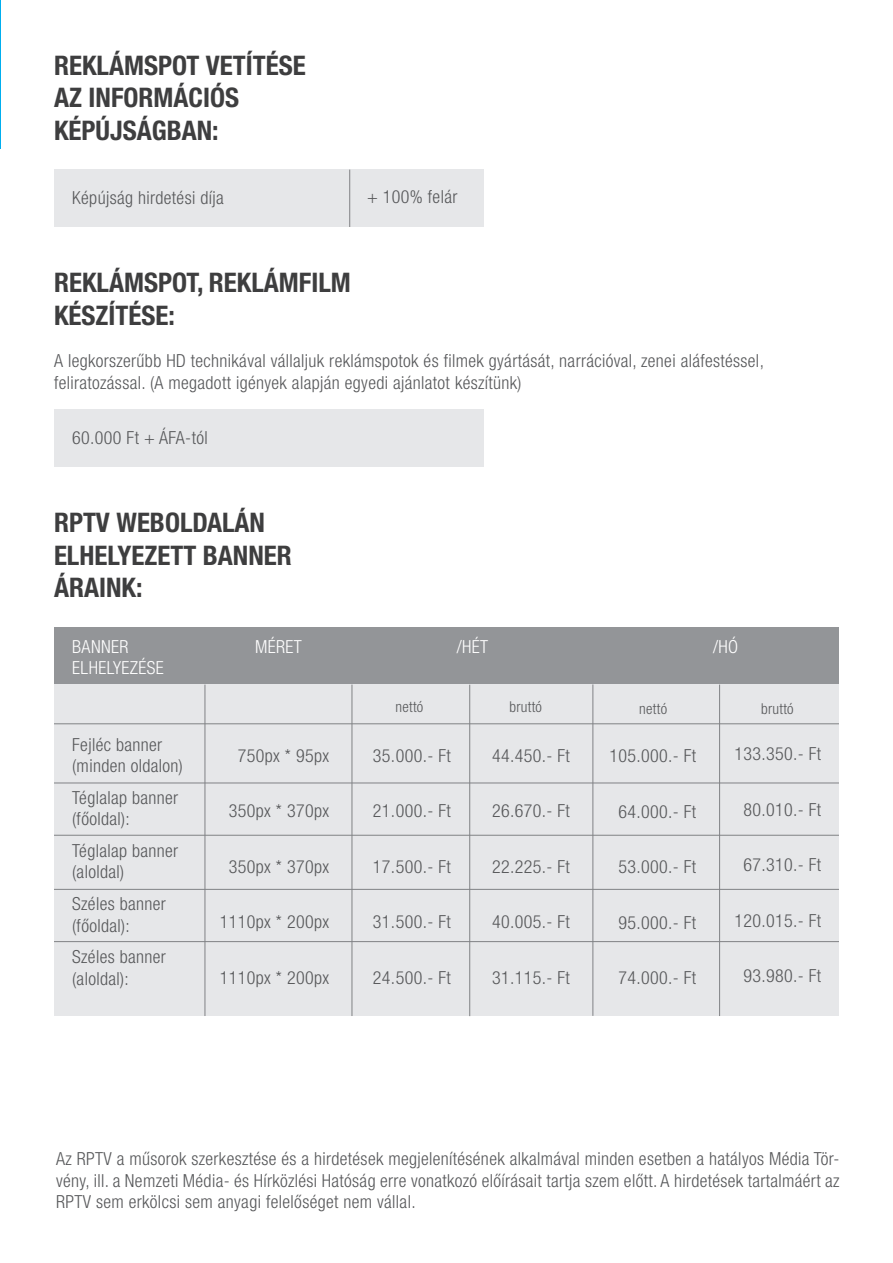
<style>
.page{position:relative;width:893px;height:1263px;background:#fff}
.page>*{position:absolute;margin:0;border:0;box-sizing:border-box;transform-origin:0 0}
.t1{font:700 condensed 27px/32.4px "Helvetica Neue LT Pro";color:#3e3e3f}
.t2{font:300 condensed 18px/21.6px "Helvetica Neue LT Pro";letter-spacing:.02em;color:#57585a}
.t3{font:300 condensed 18px "Helvetica Neue LT Pro";letter-spacing:.02em;color:#fff}
.t4{font:300 condensed 15px "Helvetica Neue LT Pro";letter-spacing:.02em;color:#57585a}
</style>
<div class="page">
<hr style="left:0;top:0;width:1px;height:149px;background:#00aeef">
<div style="left:54px;top:170px;width:429px;height:57px;background:#e6e7e9"></div>
<hr style="left:349px;top:170px;width:1px;height:57px;background:#808285">
<div style="left:54px;top:410px;width:429px;height:57px;background:#e6e7e9"></div>
<div style="left:54px;top:627px;width:785px;height:57px;background:#939598"></div>
<div style="left:54px;top:684px;width:785px;height:332px;background:#e6e7e9"></div>
<hr style="left:54px;top:723px;width:785px;height:1px;background:#808285">
<hr style="left:54px;top:783px;width:785px;height:1px;background:#808285">
<hr style="left:54px;top:835px;width:785px;height:1px;background:#808285">
<hr style="left:469px;top:685px;width:1px;height:331px;background:#808285">
<hr style="left:54px;top:889px;width:785px;height:1px;background:#808285">
<hr style="left:54px;top:941px;width:785px;height:1px;background:#808285">
<hr style="left:205px;top:684px;width:1px;height:332px;background:#808285">
<hr style="left:352px;top:684px;width:1px;height:332px;background:#808285">
<hr style="left:719px;top:684px;width:1px;height:332px;background:#808285">
<hr style="left:593px;top:684px;width:1px;height:332px;background:#808285">
<p class="t1" style="left:54px;top:49px;width:253px">REKLÁMSPOT VETÍTÉSE<br>AZ INFORMÁCIÓS<br>KÉPÚJSÁGBAN:</p>
<p class="t2" style="left:72px;top:186px;width:153px">Képújság hirdetési díja</p>
<p class="t2" style="left:367px;top:186px;width:92px">+ 100% felár</p>
<p class="t1" style="left:54px;top:266px;width:298px">REKLÁMSPOT, REKLÁMFILM<br>KÉSZÍTÉSE:</p>
<p class="t2" style="left:54px;top:350px;width:711px">A legkorszerűbb HD technikával vállaljuk reklámspotok és filmek gyártását, narrációval, zenei aláfestéssel,</p>
<p class="t2" style="left:54px;top:372px;width:469px">feliratozással. (A megadott igények alapján egyedi ajánlatot készítünk)</p>
<p class="t2" style="left:72px;top:426px;width:137px">60.000 Ft + ÁFA-tól</p>
<p class="t1" style="left:54px;top:506px;width:239px">RPTV WEBOLDALÁN<br>ELHELYEZETT BANNER<br>ÁRAINK:</p>
<p class="t3" style="left:72px;top:636px;width:58px">BANNER</p>
<p class="t3" style="left:255px;top:636px;width:48px">MÉRET</p>
<p class="t3" style="left:457px;top:636px;width:33px">/HÉT</p>
<p class="t3" style="left:713px;top:636px;width:27px">/HÓ</p>
<p class="t3" style="left:72px;top:657px;width:93px">ELHELYEZÉSE</p>
<p class="t4" style="left:395px;top:698px;width:29px">nettó</p>
<p class="t4" style="left:509px;top:698px;width:34px">bruttó</p>
<p class="t2" style="left:72px;top:733px;width:112px">Fejléc banner (minden oldalon)</p>
<p class="t2" style="left:72px;top:786px;width:108px">Téglalap banner (főoldal):</p>
<p class="t2" style="left:72px;top:839px;width:108px">Téglalap banner (aloldal)</p>
<p class="t2" style="left:72px;top:893px;width:95px">Széles banner (főoldal):</p>
<p class="t2" style="left:72px;top:946px;width:95px">Széles banner</p>
<p class="t2" style="left:72px;top:967px;width:58px">(aloldal):</p>
<p class="t4" style="left:639px;top:700px;width:29px">nettó</p>
<p class="t4" style="left:761px;top:700px;width:34px">bruttó</p>
<p class="t2" style="left:609px;top:745px;width:88px">105.000.- Ft</p>
<p class="t2" style="left:734px;top:743px;width:88px">133.350.- Ft</p>
<p class="t2" style="left:373px;top:744px;width:79px">35.000.- Ft</p>
<p class="t2" style="left:238px;top:744px;width:93px">750px * 95px</p>
<p class="t2" style="left:229px;top:800px;width:102px">350px * 370px</p>
<p class="t2" style="left:229px;top:855px;width:102px">350px * 370px</p>
<p class="t2" style="left:220px;top:911px;width:111px">1110px * 200px</p>
<p class="t2" style="left:220px;top:966px;width:111px">1110px * 200px</p>
<p class="t2" style="left:492px;top:744px;width:79px">44.450.- Ft</p>
<p class="t2" style="left:743px;top:798px;width:79px">80.010.- Ft</p>
<p class="t2" style="left:373px;top:800px;width:79px">21.000.- Ft</p>
<p class="t2" style="left:492px;top:800px;width:79px">26.670.- Ft</p>
<p class="t2" style="left:618px;top:800px;width:79px">64.000.- Ft</p>
<p class="t2" style="left:743px;top:854px;width:79px">67.310.- Ft</p>
<p class="t2" style="left:373px;top:855px;width:79px">17.500.- Ft</p>
<p class="t2" style="left:492px;top:855px;width:79px">22.225.- Ft</p>
<p class="t2" style="left:618px;top:856px;width:79px">53.000.- Ft</p>
<p class="t2" style="left:734px;top:909px;width:88px">120.015.- Ft</p>
<p class="t2" style="left:373px;top:911px;width:79px">31.500.- Ft</p>
<p class="t2" style="left:492px;top:911px;width:79px">40.005.- Ft</p>
<p class="t2" style="left:618px;top:911px;width:79px">95.000.- Ft</p>
<p class="t2" style="left:743px;top:965px;width:79px">93.980.- Ft</p>
<p class="t2" style="left:373px;top:966px;width:79px">24.500.- Ft</p>
<p class="t2" style="left:492px;top:966px;width:79px">31.115.- Ft</p>
<p class="t2" style="left:618px;top:967px;width:79px">74.000.- Ft</p>
<p class="t2" style="left:56px;top:1148px;width:785px;text-align:justify">Az RPTV a műsorok szerkesztése és a hirdetések megjelenítésének alkalmával minden esetben a hatályos Média Tör&shy;vény, ill. a Nemzeti Média- és Hírközlési Hatóság erre vonatkozó előírásait tartja szem előtt. A hirdetések tartalmáért az RPTV sem erkölcsi sem anyagi felelőséget nem vállal.</p>
</div>
